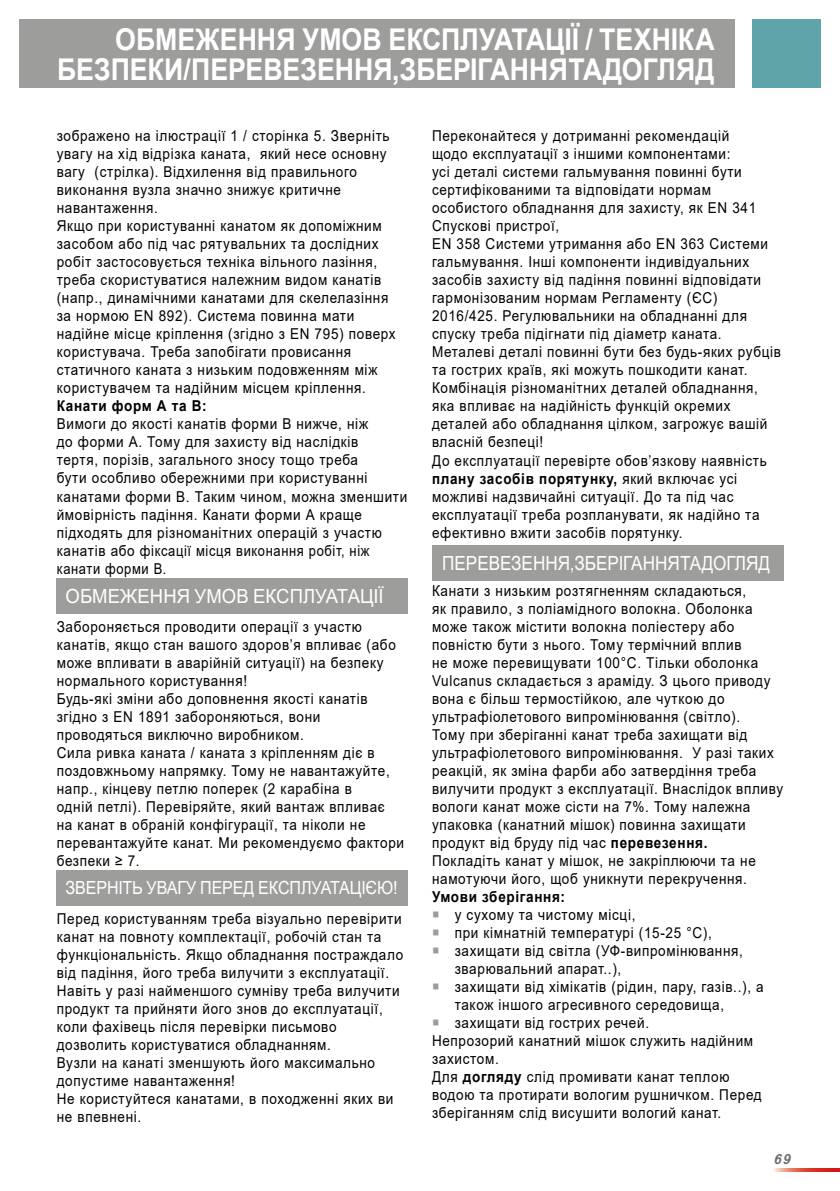
<style>
.page{position:relative;width:840px;height:1191px;background:#fff}
.page>*{position:absolute;margin:0;border:0;box-sizing:border-box;transform-origin:0 0}
.t1{font:700 30px/30px "Arial";color:#fff;text-align:right;scale:.89 1}
.t2{font:19.4px "Arial";color:#fff;scale:.88 1}
.t3{font:19.4px "Arial";color:#fff;scale:.95 1}
.t4{font:18px "Arial";letter-spacing:-.005em;color:#fff;scale:.89 1}
.t5{font:15px/18px "Arial";letter-spacing:.05em;color:#000;scale:.9 1}
.t6{font:700 15px "Arial";letter-spacing:.05em;color:#000;scale:.9 1}
.t7{font:italic 700 14px "Arial";color:#706f6f}
.s1{font-weight:700}
.s2{color:#9d9d9c}
</style>
<div class="page">
<svg style="left:773px;top:1168px;width:66px;height:3px"></svg>
<div style="left:20px;top:20px;width:714px;height:68px;background:#9d9d9c"></div>
<div style="left:751px;top:20px;width:68px;height:68px;background:#5fa4a9"></div>
<div style="left:57px;top:578px;width:351px;height:36px;background:#9d9d9c"></div>
<div style="left:57px;top:870px;width:351px;height:35px;background:#9d9d9c"></div>
<div style="left:432px;top:545px;width:350px;height:36px;background:#9d9d9c"></div>
<h1 class="t1" style="left:57px;top:25px;width:739px">ОБМЕЖЕННЯ УМОВ ЕКСПЛУАТАЦІЇ / ТЕХНІКА<br>БЕЗПЕКИ / ПЕРЕВЕЗЕННЯ, ЗБЕРІГАННЯ ТА ДОГЛЯД</h1>
<p class="t5" style="left:57px;top:127px;width:378px">зображено на ілюстрації 1 / сторінка 5. Зверніть увагу на хід відрізка каната, який несе основну вагу (стрілка). Відхилення від правильного виконання вузла значно знижує критичне навантаження.<br>Якщо при користуванні канатом як допоміжним засобом або під час рятувальних та дослідних робіт застосовується техніка вільного лазіння, треба скористуватися належним видом канатів (напр., динамічними канатами для скелелазіння за нормою EN 892). Система повинна мати надійне місце кріплення (згідно з EN 795) поверх користувача. Треба запобігати провисання статичного каната з низьким подовженням між користувачем та надійним місцем кріплення.</p>
<p class="t6" style="left:57px;top:395px;width:168px">Канати форм А та В:</p>
<p class="t5" style="left:57px;top:415px;width:391px">Вимоги до якості канатів форми В нижче, ніж<br>до форми А. Тому для захисту від наслідків<br>тертя, порізів, загального зносу тощо треба<br>бути особливо обережними при користуванні канатами форми В. Таким чином, можна зменшити ймовірність падіння. Канати форми А краще підходять для різноманітних операцій з участю канатів або фіксації місця виконання робіт, ніж канати форми В.</p>
<p class="t3" style="left:66px;top:582px;width:336px">ОБМЕЖЕННЯ УМОВ ЕКСПЛУАТАЦІЇ</p>
<p class="t5" style="left:57px;top:617px;width:387px">Забороняється проводити операції з участю канатів, якщо стан вашого здоров’я впливає (або може впливати в аварійній ситуації) на безпеку нормального користування!<br>Будь-які зміни або доповнення якості канатів згідно з EN 1891 забороняються, вони проводяться виключно виробником.<br>Сила ривка каната / каната з кріпленням діє в поздовжньому напрямку. Тому не навантажуйте, напр., кінцеву петлю поперек (2 карабіна в<br>одній петлі). Перевіряйте, який вантаж впливає<br>на канат в обраній конфігурації, та ніколи не перевантажуйте канат. Ми рекомендуємо фактори безпеки ≥ 7.</p>
<p class="t4" style="left:65px;top:875px;width:374px">ЗВЕРНІТЬ УВАГУ ПЕРЕД ЕКСПЛУАТАЦІЄЮ!</p>
<p class="t5" style="left:57px;top:909px;width:386px">Перед користуванням треба візуально перевірити канат на повноту комплектації, робочій стан та функціональність. Якщо обладнання постраждало від падіння, його треба вилучити з експлуатації.<br>Навіть у разі найменшого сумніву треба вилучити продукт та прийняти його знов до експлуатації, коли фахівець після перевірки письмово дозволить користуватися обладнанням.<br>Вузли на канаті зменшують його максимально допустиме навантаження!<br>Не користуйтеся канатами, в походженні яких ви не впевнені.</p>
<p class="t5" style="left:432px;top:127px;width:389px">Переконайтеся у дотриманні рекомендацій<br>щодо експлуатації з іншими компонентами:<br>усі деталі системи гальмування повинні бути сертифікованими та відповідати нормам особистого обладнання для захисту, як EN 341<br>Спускові пристрої,<br>EN 358 Системи утримання або EN 363 Системи гальмування. Інші компоненти індивідуальних засобів захисту від падіння повинні відповідати гармонізованим нормам Регламенту (ЄС)<br>2016/425. Регулювальники на обладнанні для спуску треба підігнати під діаметр каната.<br>Металеві деталі повинні бути без будь-яких рубців та гострих країв, які можуть пошкодити канат.<br>Комбінація різноманітних деталей обладнання, яка впливає на надійність функцій окремих деталей або обладнання цілком, загрожує вашій власній безпеці!<br>До експлуатації перевірте обов’язкову наявність <span class="s1">плану засобів порятунку,</span> який включає усі можливі надзвичайні ситуації. До та під час експлуатації треба розпланувати, як надійно та ефективно вжити засобів порятунку.</p>
<p class="t2" style="left:442px;top:550px;width:374px">ПЕРЕВЕЗЕННЯ, ЗБЕРІГАННЯ ТА ДОГЛЯД</p>
<p class="t5" style="left:432px;top:581px;width:391px">Канати з низьким розтягненням складаються,<br>як правило, з поліамідного волокна. Оболонка може також містити волокна поліестеру або повністю бути з нього. Тому термічний вплив<br>не може перевищувати 100°C. Тільки оболонка Vulcanus складається з араміду. З цього приводу вона є більш термостійкою, але чуткою до ультрафіолетового випромінювання (світло).<br>Тому при зберіганні канат треба захищати від ультрафіолетового випромінювання. У разі таких реакцій, як зміна фарби або затвердіння треба вилучити продукт з експлуатації. Внаслідок впливу вологи канат може сісти на 7%. Тому належна упаковка (канатний мішок) повинна захищати продукт від бруду під час <span class="s1">перевезення.<br></span>Покладіть канат у мішок, не закріплюючи та не намотуючи його, щоб уникнути перекручення.</p>
<p class="t6" style="left:432px;top:885px;width:149px">Умови зберігання:</p>
<p class="t5" style="left:432px;top:905px;width:227px"><span class="s2">○</span> у сухому та чистому місці,</p>
<p class="t5" style="left:432px;top:923px;width:312px"><span class="s2">○</span> при кімнатній температурі (15-25 °C),</p>
<p class="t5" style="left:454px;top:941px;width:321px;text-indent:-23px"><span class="s2">○</span> захищати від світла (УФ-випромінювання, зварювальний апарат..),</p>
<p class="t5" style="left:454px;top:977px;width:344px;text-indent:-23px"><span class="s2">○</span> захищати від хімікатів (рідин, пару, газів..), а також іншого агресивного середовища,</p>
<p class="t5" style="left:432px;top:1013px;width:368px"><span class="s2">○</span> захищати від гострих речей.<br>Непрозорий канатний мішок служить надійним захистом.<br>Для <span class="s1">догляду</span> слід промивати канат теплою водою та протирати вологим рушничком. Перед зберіганням слід висушити вологий канат.</p>
<p class="t7" style="left:773px;top:1150px;width:20px">69</p>
</div>
